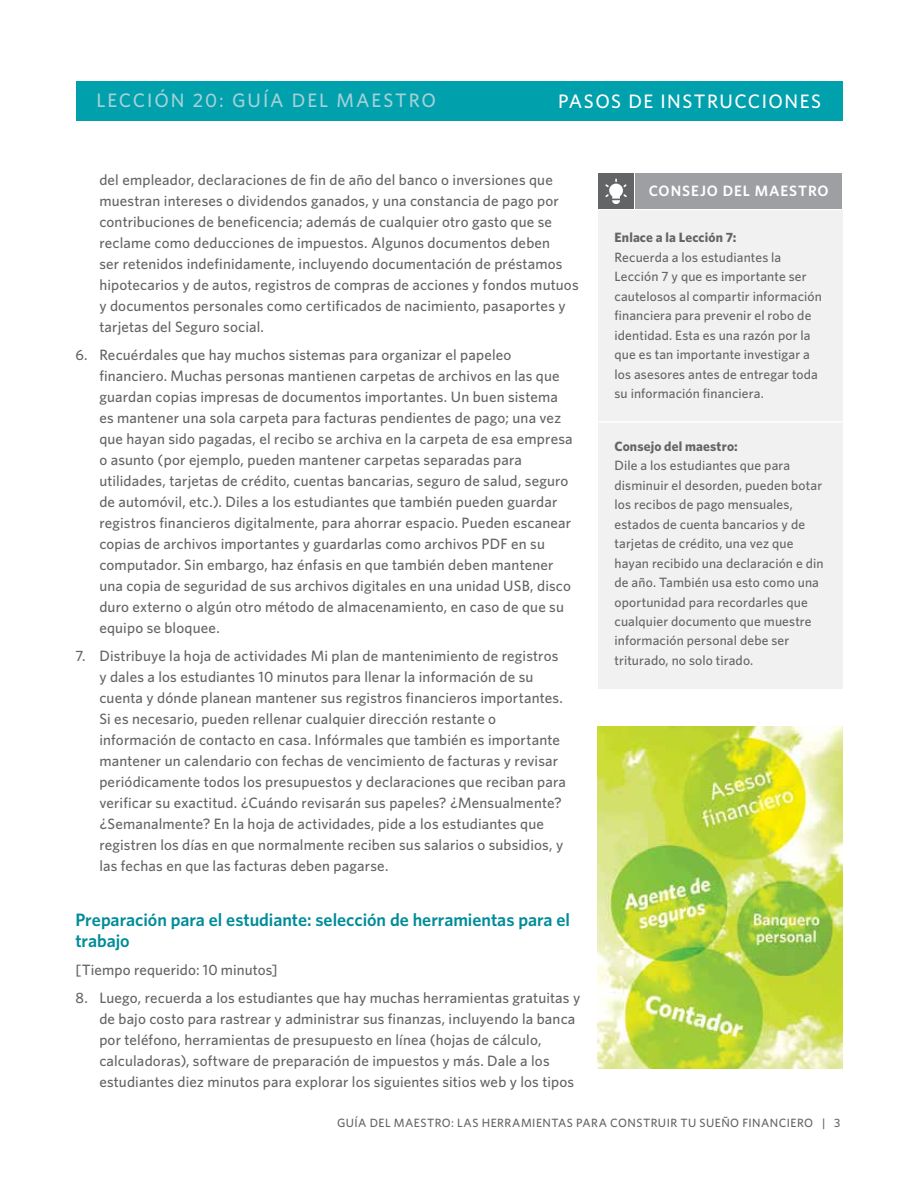
<style>
.page{position:relative;width:918px;height:1188px;background:#fff}
.page>*{position:absolute;margin:0;border:0;box-sizing:border-box;transform-origin:0 0}
.t1{font:500 19.5px "Whitney";letter-spacing:.1em;color:#a3d1d7}
.t2{font:500 19.5px "Whitney";letter-spacing:.075em;color:#fff}
.t3{font:600 18px/21px "Whitney";letter-spacing:-.005em;color:#008c99}
.t4{font:500 15px/21px "Whitney";letter-spacing:.01em;color:#636466}
.t5{font:600 15px "Whitney";letter-spacing:.06em;color:#fff}
.t6{font:500 13.5px/19.5px "Whitney";letter-spacing:.01em;color:#636466}
.t7{font:700 13.5px "Whitney";letter-spacing:.01em;color:#636466}
.t8{font:500 12px "Whitney";letter-spacing:.04em;color:#636466}
</style>
<div class="page">
<img style="left:598px;top:727px;width:244px;height:341px">
<div style="left:76px;top:81px;width:766px;height:40px;background:#00a0ad"></div>
<div style="left:598px;top:211px;width:244px;height:478px;background:#f1f1f2"></div>
<div style="left:598px;top:173px;width:36px;height:36px;background:#636466"></div>
<div style="left:635px;top:173px;width:207px;height:36px;background:#9d9fa2"></div>
<svg style="left:605px;top:179px;width:22px;height:25px"></svg>
<hr style="left:599px;top:421px;width:243px;height:2px;background:#fff">
<h1 class="t1" style="left:97px;top:88px;width:341px">LECCIÓN 20: GUÍA DEL MAESTRO</h1>
<h1 class="t2" style="left:558px;top:88px;width:265px">PASOS DE INSTRUCCIONES</h1>
<p class="t4" style="left:99px;top:169px;width:481px">del empleador, declaraciones de fin de año del banco o inversiones que muestran intereses o dividendos ganados, y una constancia de pago por contribuciones de beneficencia; además de cualquier otro gasto que se reclame como deducciones de impuestos. Algunos documentos deben<br>ser retenidos indefinidamente, incluyendo documentación de préstamos hipotecarios y de autos, registros de compras de acciones y fondos mutuos y documentos personales como certificados de nacimiento, pasaportes y tarjetas del Seguro social.</p>
<p class="t4" style="left:99px;top:344px;width:475px;text-indent:-24px">6. Recuérdales que hay muchos sistemas para organizar el papeleo financiero. Muchas personas mantienen carpetas de archivos en las que guardan copias impresas de documentos importantes. Un buen sistema es mantener una sola carpeta para facturas pendientes de pago; una vez que hayan sido pagadas, el recibo se archiva en la carpeta de esa empresa o asunto (por ejemplo, pueden mantener carpetas separadas para utilidades, tarjetas de crédito, cuentas bancarias, seguro de salud, seguro de automóvil, etc.). Diles a los estudiantes que también pueden guardar registros financieros digitalmente, para ahorrar espacio. Pueden escanear copias de archivos importantes y guardarlas como archivos PDF en su computador. Sin embargo, haz énfasis en que también deben mantener una copia de seguridad de sus archivos digitales en una unidad USB, disco duro externo o algún otro método de almacenamiento, en caso de que su equipo se bloquee.</p>
<p class="t4" style="left:99px;top:645px;width:468px;text-indent:-24px">7. Distribuye la hoja de actividades Mi plan de mantenimiento de registros y dales a los estudiantes 10 minutos para llenar la información de su cuenta y dónde planean mantener sus registros financieros importantes.<br>Si es necesario, pueden rellenar cualquier dirección restante o información de contacto en casa. Infórmales que también es importante mantener un calendario con fechas de vencimiento de facturas y revisar periódicamente todos los presupuestos y declaraciones que reciban para verificar su exactitud. ¿Cuándo revisarán sus papeles? ¿Mensualmente? ¿Semanalmente? En la hoja de actividades, pide a los estudiantes que registren los días en que normalmente reciben sus salarios o subsidios, y las fechas en que las facturas deben pagarse.</p>
<p class="t3" style="left:75px;top:909px;width:496px">Preparación para el estudiante: selección de herramientas para el trabajo</p>
<p class="t4" style="left:75px;top:959px;width:204px">[Tiempo requerido: 10 minutos]</p>
<p class="t4" style="left:99px;top:987px;width:482px;text-indent:-24px">8. Luego, recuerda a los estudiantes que hay muchas herramientas gratuitas y de bajo costo para rastrear y administrar sus finanzas, incluyendo la banca por teléfono, herramientas de presupuesto en línea (hojas de cálculo, calculadoras), software de preparación de impuestos y más. Dale a los estudiantes diez minutos para explorar los siguientes sitios web y los tipos</p>
<p class="t5" style="left:649px;top:181px;width:182px">CONSEJO DEL MAESTRO</p>
<p class="t7" style="left:615px;top:228px;width:124px">Enlace a la Lección 7:</p>
<p class="t6" style="left:615px;top:247px;width:209px">Recuerda a los estudiantes la Lección 7 y que es importante ser cautelosos al compartir información financiera para prevenir el robo de identidad. Esta es una razón por la que es tan importante investigar a los asesores antes de entregar toda su información financiera.</p>
<p class="t7" style="left:615px;top:437px;width:125px">Consejo del maestro:</p>
<p class="t6" style="left:615px;top:455px;width:211px">Dile a los estudiantes que para disminuir el desorden, pueden botar los recibos de pago mensuales, estados de cuenta bancarios y de tarjetas de crédito, una vez que hayan recibido una declaración e din de año. También usa esto como una oportunidad para recordarles que cualquier documento que muestre información personal debe ser triturado, no solo tirado.</p>
<p class="t8" style="left:337px;top:1115px;width:505px">GUÍA DEL MAESTRO: LAS HERRAMIENTAS PARA CONSTRUIR TU SUEÑO FINANCIERO | 3</p>
</div>
